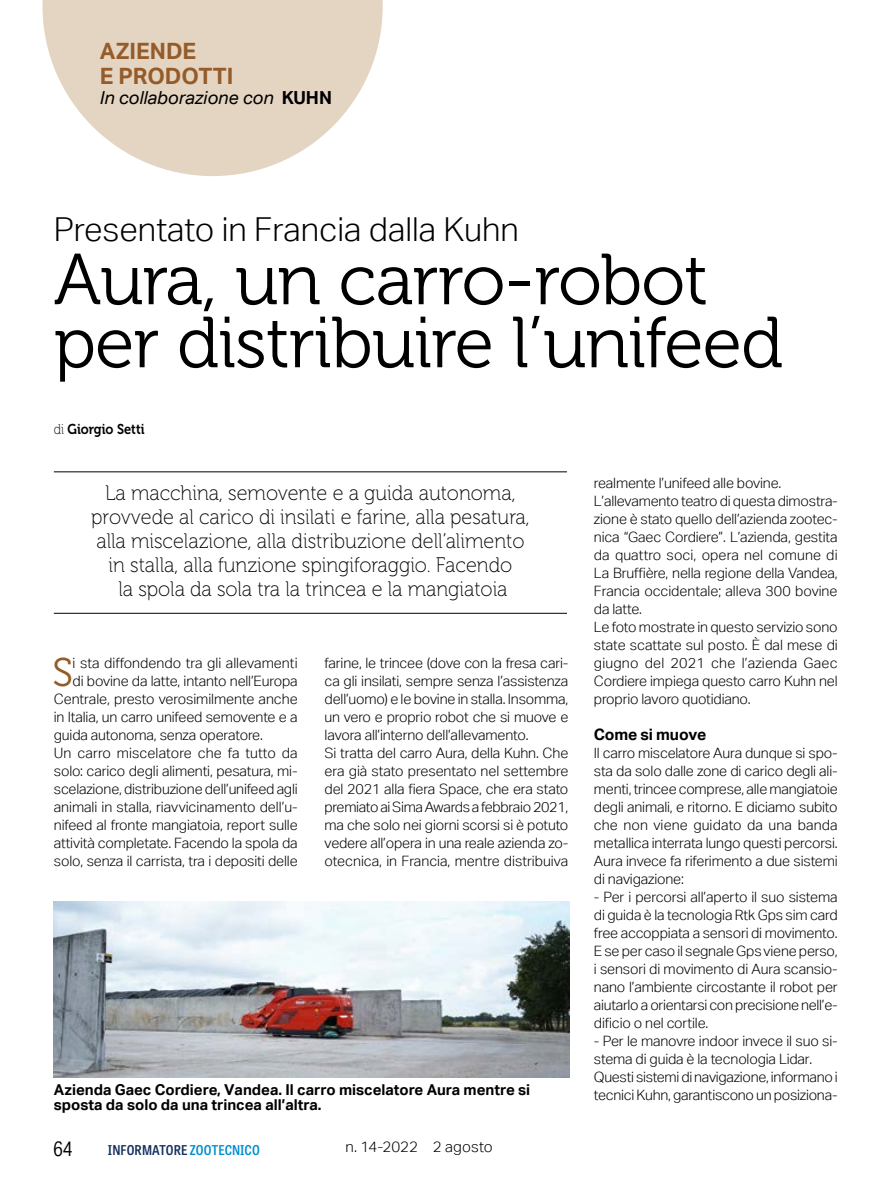
<style>
.page{position:relative;width:893px;height:1191px;background:#fff}
.page>*{position:absolute;margin:0;border:0;box-sizing:border-box;transform-origin:0 0}
.iz20_titolo_44su42_a{font:72px "Museo 300";letter-spacing:-.015em;color:#000}
.iz20_testo_-_Capolet{font:39.9px "Museo 300";color:#955c29}
.iz20_occhiello{font:300 33px "Aktiv Grotesk";color:#000}
.t1{font:700 22.5px/25.5px "Aktiv Grotesk";color:#955c29}
.iz20_sommario_14su16{font:21px/24px "Museo 100";color:#000;text-align:center;scale:.95 1}
.t2{font:21px "Aktiv Grotesk";color:#000;scale:.8 1}
.iz20_testo{font:italic 18px "Aktiv Grotesk";color:#000}
.iz20_titoletto_infra{font:700 15.75px "Aktiv Grotesk";letter-spacing:-.01em;color:#000}
.iz20_didascalia{font:700 15px/15px "Aktiv Grotesk";color:#000}
.t3{font:300 15px "Aktiv Grotesk";color:#000}
.iz20_testo-2{font:300 14.25px/18px "Aktiv Grotesk";letter-spacing:-.01em;color:#000;text-align:justify}
.iz20_testo_-_Capolet-2{font:300 14.25px "Aktiv Grotesk";letter-spacing:-.01em;color:#000}
.iz20_firma{font:14.25px "Museo 700";color:#000;scale:.9 1}
.t4{font:600 semi-condensed 13.5px "Tablet Gothic";letter-spacing:.01em;color:#122e5c}
.s1{font-weight:700;font-style:normal}
.s2{font-family:"Museo 100"}
.s3{color:#008fcf}
</style>
<div class="page">
<svg style="left:43px;top:0;width:340px;height:176px;fill:#e4d4c2"></svg>
<img style="left:54px;top:902px;width:516px;height:175px">
<hr style="left:54px;top:471px;width:513px;height:1px;background:#000">
<hr style="left:54px;top:613px;width:513px;height:1px;background:#000">
<h3 class="t1" style="left:100px;top:37px;width:135px">AZIENDE<br>E PRODOTTI</h3>
<p class="iz20_testo" style="left:100px;top:87px;width:234px">In collaborazione con <span class="s1">KUHN</span></p>
<p class="iz20_occhiello" style="left:54px;top:211px;width:467px">Presentato in Francia dalla Kuhn</p>
<p class="iz20_titolo_44su42_a" style="left:54px;top:241px;width:656px">Aura, un carro-robot</p>
<p class="iz20_titolo_44su42_a" style="left:54px;top:304px;width:731px">per distribuire l’unifeed</p>
<p class="iz20_firma" style="left:54px;top:421px;width:102px"><span class="s2">di</span> Giorgio Setti</p>
<p class="iz20_sommario_14su16" style="left:91px;top:481px;width:463px">La macchina, semovente e a guida autonoma, provvede al carico di insilati e farine, alla pesatura, alla miscelazione, alla distribuzione dell’alimento in stalla, alla funzione spingiforaggio. Facendo<br>la spola da sola tra la trincea e la mangiatoia</p>
<p class="iz20_testo_-_Capolet" style="left:52px;top:650px;width:22px">S</p>
<p class="iz20_testo_-_Capolet-2" style="left:73px;top:654px;width:226px">i sta diffondendo tra gli allevamenti</p>
<p class="iz20_testo_-_Capolet-2" style="left:73px;top:672px;width:227px">di bovine da latte, intanto nell’Europa</p>
<p class="iz20_testo_-_Capolet-2" style="left:54px;top:690px;width:245px">Centrale, presto verosimilmente anche</p>
<p class="iz20_testo_-_Capolet-2" style="left:54px;top:708px;width:245px">in Italia, un carro unifeed semovente e a</p>
<p class="iz20_testo_-_Capolet-2" style="left:54px;top:726px;width:211px">guida autonoma, senza operatore.</p>
<p class="iz20_testo-2" style="left:54px;top:744px;width:245px">Un carro miscelatore che fa tutto da solo: carico degli alimenti, pesatura, mi&shy;scelazione, distribuzione dell’unifeed agli animali in stalla, riavvicinamento dell’u&shy;nifeed al fronte mangiatoia, report sulle attività completate. Facendo la spola da solo, senza il carrista, tra i depositi delle</p>
<p class="iz20_testo-2" style="left:325px;top:654px;width:245px">farine, le trincee (dove con la fresa cari&shy;ca gli insilati, sempre senza l’assistenza dell’uomo) e le bovine in stalla. Insomma, un vero e proprio robot che si muove e lavora all’interno dell’allevamento.</p>
<p class="iz20_testo-2" style="left:325px;top:744px;width:245px">Si tratta del carro Aura, della Kuhn. Che era già stato presentato nel settembre del 2021 alla fiera Space, che era stato premiato ai Sima Awards a febbraio 2021, ma che solo nei giorni scorsi si è potuto vedere all’opera in una reale azienda zo&shy;otecnica, in Francia, mentre distribuiva</p>
<p class="iz20_didascalia" style="left:54px;top:1082px;width:478px">Azienda Gaec Cordiere, Vandea. Il carro miscelatore Aura mentre si sposta da solo da una trincea all’altra.</p>
<h3 class="t2" style="left:53px;top:1136px;width:26px">64</h3>
<p class="t4" style="left:108px;top:1141px;width:153px">INFORMATORE <span class="s3">ZOOTECNICO</span></p>
<p class="t3" style="left:345px;top:1138px;width:149px">n. 14-2022 2 agosto</p>
<p class="iz20_testo-2" style="left:594px;top:474px;width:189px">realmente l’unifeed alle bovine.</p>
<p class="iz20_testo-2" style="left:594px;top:492px;width:245px">L’allevamento teatro di questa dimostra&shy;zione è stato quello dell’azienda zootec&shy;nica “Gaec Cordiere”. L’azienda, gestita da quattro soci, opera nel comune di La Bruffière, nella regione della Vandea, Francia occidentale; alleva 300 bovine da latte.</p>
<p class="iz20_testo-2" style="left:594px;top:618px;width:245px">Le foto mostrate in questo servizio sono state scattate sul posto. È dal mese di giugno del 2021 che l’azienda Gaec Cordiere impiega questo carro Kuhn nel proprio lavoro quotidiano.</p>
<p class="iz20_titoletto_infra" style="left:594px;top:724px;width:114px">Come si muove</p>
<p class="iz20_testo-2" style="left:594px;top:744px;width:245px">Il carro miscelatore Aura dunque si spo&shy;sta da solo dalle zone di carico degli ali&shy;menti, trincee comprese, alle mangiatoie degli animali, e ritorno. E diciamo subito che non viene guidato da una banda metallica interrata lungo questi percorsi.<br>Aura invece fa riferimento a due sistemi di navigazione:</p>
<p class="iz20_testo-2" style="left:594px;top:888px;width:245px">- Per i percorsi all’aperto il suo sistema di guida è la tecnologia Rtk Gps sim card free accoppiata a sensori di movimento.<br>E se per caso il segnale Gps viene perso, i sensori di movimento di Aura scansio&shy;nano l’ambiente circostante il robot per aiutarlo a orientarsi con precisione nell’e&shy;dificio o nel cortile.</p>
<p class="iz20_testo-2" style="left:594px;top:1032px;width:245px">- Per le manovre indoor invece il suo si&shy;stema di guida è la tecnologia Lidar.</p>
<p class="iz20_testo-2" style="left:594px;top:1068px;width:245px">Questi sistemi di navigazione, informano i tecnici Kuhn, garantiscono un posiziona-</p>
</div>
